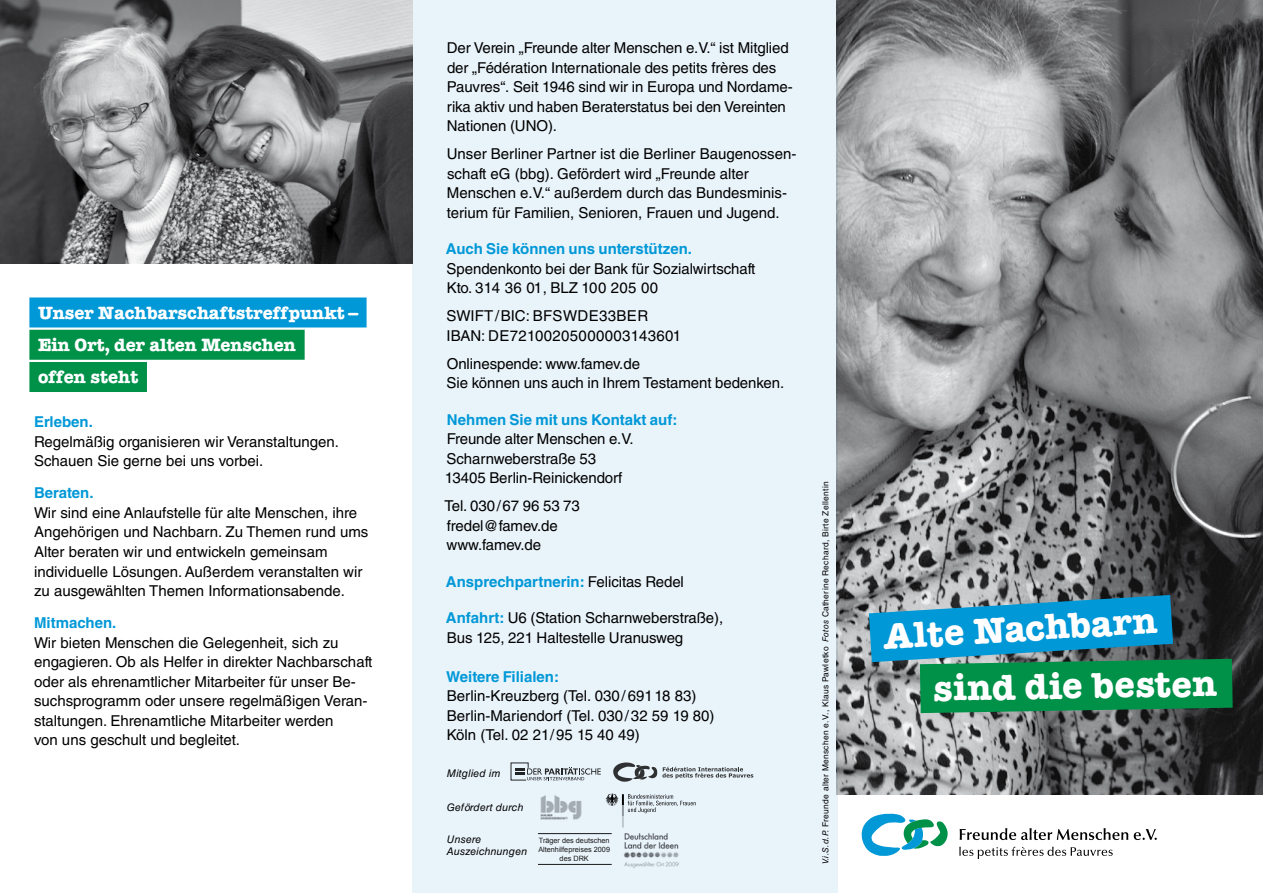
<style>
.page{position:relative;width:1263px;height:893px;background:#fff}
.page>*{position:absolute;margin:0;border:0;box-sizing:border-box;transform-origin:0 0}
.t1{font:700 36.45px "American Typewriter Std";color:#fff}
.t2{font:700 18px/32.2px "American Typewriter Std";color:#fff}
.t3{font:15px/19.5px "Helvetica LT Std";color:#000}
.t4{font:700 15px "Helvetica LT Std";color:#0098d7}
.t5{font:15px/19.5px "Helvetica LT Std";letter-spacing:.025em;color:#000}
.t6{font:italic 10.5px/12px "Helvetica LT Std";letter-spacing:.015em;color:#000}
.t7{font:8.4px "Helvetica LT Std";letter-spacing:.04em;color:#000}
.t8{font:7.35px/8.7px "Arial";color:#000;text-align:center}
.s1{font-weight:400;color:#000}
.s2{font-weight:700;color:#0098d7}
.s3{font-style:italic}
</style>
<div class="page">
<img style="left:838px;top:0;width:425px;height:794px">
<div style="left:412px;top:0;width:426px;height:893px;background:#e9f3fa"></div>
<div style="left:29px;top:297px;width:338px;height:30px;background:#0098d7"></div>
<div style="left:29px;top:330px;width:276px;height:30px;background:#009149"></div>
<div style="left:29px;top:362px;width:118px;height:30px;background:#009149"></div>
<svg style="left:869px;top:595px;width:364px;height:118px;background:#1f8783"></svg>
<img style="left:540px;top:795px;width:42px;height:25px">
<img style="left:0;top:0;width:412px;height:264px">
<hr style="left:538px;top:833px;width:74px;height:1px;background:#000">
<hr style="left:538px;top:864px;width:74px;height:1px;background:#000">
<img style="left:624px;top:833px;width:55px;height:35px">
<svg style="left:511px;top:763px;width:90px;height:17px"></svg>
<svg style="left:613px;top:762px;width:140px;height:20px"></svg>
<svg style="left:959px;top:847px;width:154px;height:12px"></svg>
<svg style="left:960px;top:828px;width:197px;height:12px"></svg>
<svg style="left:862px;top:814px;width:86px;height:42px"></svg>
<svg style="left:606px;top:794px;width:90px;height:33px"></svg>
<p class="t2" style="left:38px;top:296px;width:321px">Unser Nachbarschaftstreffpunkt –<br>Ein Ort, der alten Menschen<br>offen steht</p>
<p class="t4" style="left:34px;top:413px;width:60px">Erleben.</p>
<p class="t3" style="left:34px;top:432px;width:306px">Regelmäßig organisieren wir Veranstaltungen.<br>Schauen Sie gerne bei uns vorbei.</p>
<p class="t4" style="left:34px;top:484px;width:61px">Beraten.</p>
<p class="t3" style="left:34px;top:503px;width:336px">Wir sind eine Anlaufstelle für alte Menschen, ihre Angehörigen und Nachbarn. Zu Themen rund ums Alter beraten wir und entwickeln gemeinsam individuelle Lösungen. Außerdem veranstalten wir zu ausgewählten Themen Informationsabende.</p>
<p class="t4" style="left:34px;top:614px;width:84px">Mitmachen.</p>
<p class="t3" style="left:34px;top:633px;width:340px">Wir bieten Menschen die Gelegenheit, sich zu engagieren. Ob als Helfer in direkter Nachbarschaft oder als ehrenamtlicher Mitarbeiter für unser Be&shy;suchsprogramm oder unsere regelmäßigen Veran&shy;staltungen. Ehrenamtliche Mitarbeiter werden<br>von uns geschult und begleitet.</p>
<p class="t3" style="left:447px;top:38px;width:347px">Der Verein „Freunde alter Menschen e.V.“ ist Mitglied der „Fédération Internationale des petits frères des Pauvres“. Seit 1946 sind wir in Europa und Nordame&shy;rika aktiv und haben Beraterstatus bei den Vereinten Nationen (UNO).</p>
<p class="t3" style="left:447px;top:144px;width:351px">Unser Berliner Partner ist die Berliner Baugenossen&shy;schaft eG (bbg). Gefördert wird „Freunde alter Menschen e.V.“ außerdem durch das Bundesminis&shy;terium für Familien, Senioren, Frauen und Jugend.</p>
<p class="t4" style="left:446px;top:240px;width:248px">Auch Sie können uns unterstützen.</p>
<p class="t3" style="left:447px;top:259px;width:310px">Spendenkonto bei der Bank für Sozialwirtschaft<br>Kto. 314 36 01, BLZ 100 205 00</p>
<p class="t5" style="left:447px;top:306px;width:236px">SWIFT/BIC: BFSWDE33BER<br>IBAN: DE72100205000003143601</p>
<p class="t3" style="left:447px;top:354px;width:339px">Onlinespende: www.famev.de<br>Sie können uns auch in Ihrem Testament bedenken.</p>
<p class="t4" style="left:447px;top:410px;width:232px">Nehmen Sie mit uns Kontakt auf:</p>
<p class="t3" style="left:445px;top:429px;width:190px">Freunde alter Menschen e.V.<br>Scharnweberstraße 53<br>13405 Berlin-Reinickendorf</p>
<p class="t3" style="left:444px;top:496px;width:137px">Tel. 030/67 96 53 73 fredel@famev.de www.famev.de</p>
<p class="t4" style="left:446px;top:572px;width:239px">Ansprechpartnerin: <span class="s1">Felicitas Redel</span></p>
<p class="t3" style="left:446px;top:608px;width:279px"><span class="s2">Anfahrt:</span> U6 (Station Scharnweberstraße),<br>Bus 125, 221 Haltestelle Uranusweg</p>
<p class="t4" style="left:446px;top:667px;width:114px">Weitere Filialen:</p>
<p class="t3" style="left:447px;top:686px;width:269px">Berlin-Kreuzberg (Tel. 030/69118 83)<br>Berlin-Mariendorf (Tel. 030/32 59 19 80)<br>Köln (Tel. 02 21/95 15 40 49)</p>
<p class="t6" style="left:447px;top:767px;width:55px">Mitglied im</p>
<p class="t6" style="left:447px;top:801px;width:78px">Gefördert durch</p>
<p class="t6" style="left:447px;top:833px;width:82px">Unsere<br>Auszeichnungen</p>
<p class="t8" style="left:538px;top:836px;width:73px">Träger des deutschen<br>Altenhilfepreises 2009 des DRK</p>
<p class="t7" style="left:821px;top:864px;width:384px;rotate:-90deg"><span class="s3">V.i.S.d.P.</span> Freunde alter Menschen e.V., Klaus Pawletko <span class="s3">Fotos</span> Catherine Rechard, Birte Zellentin</p>
<h1 class="t1" style="left:882px;top:614px;width:276px;rotate:-3deg">Alte Nachbarn</h1>
<h1 class="t1" style="left:933px;top:667px;width:286px;rotate:-1deg">sind die besten</h1>
</div>
